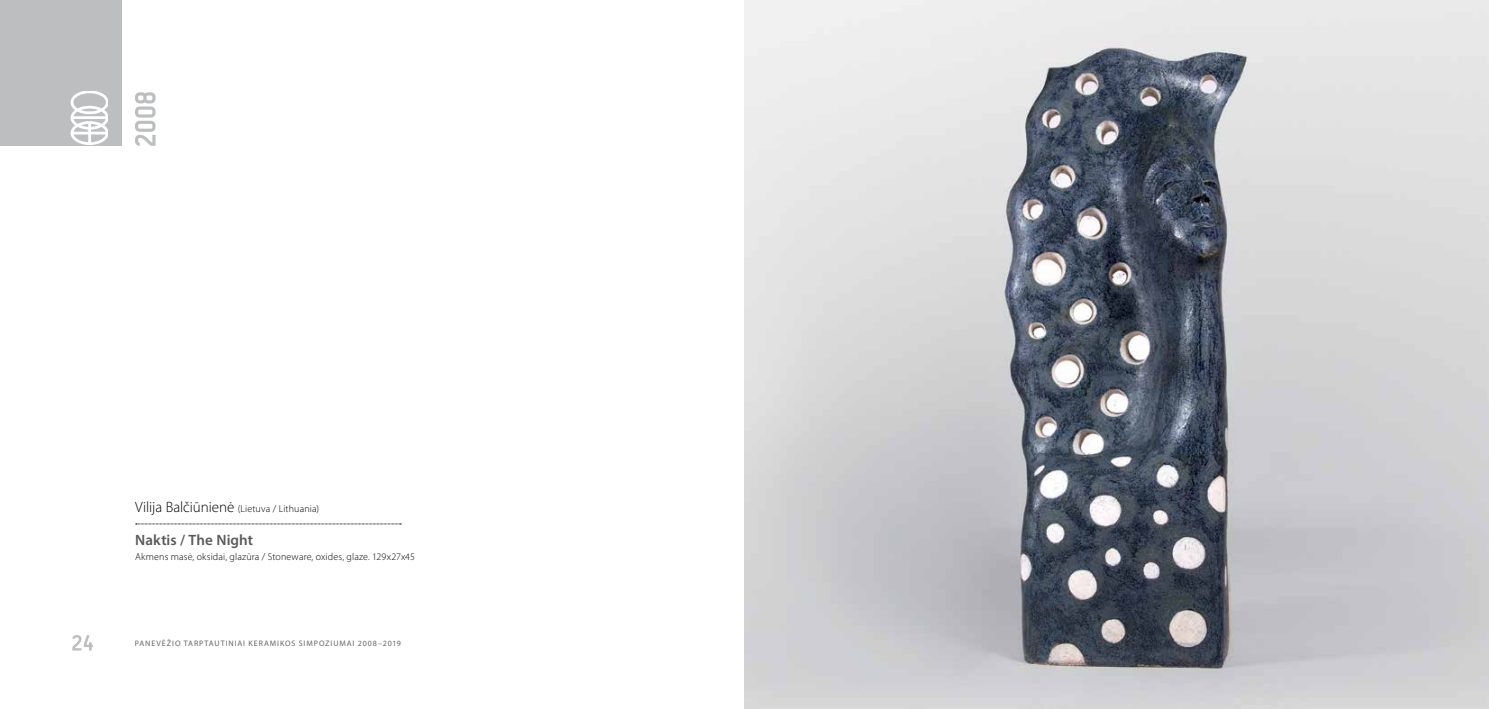
<style>
.page{position:relative;width:1489px;height:709px;background:#fff}
.page>*{position:absolute;margin:0;border:0;box-sizing:border-box;transform-origin:0 0}
.t1{font:600 15px "Myriad Pro";letter-spacing:.005em;color:#58595b}
.t2{font:300 10px "Myriad Pro";letter-spacing:.015em;color:#000}
.t3{font:8px "Myriad Pro";letter-spacing:.115em;color:#636466}
.s1{font-size:15px}
</style>
<div class="page">
<div style="left:0;top:0;width:122px;height:146px;background:#bcbec0"></div>
<img style="left:71px;top:91px;width:37px;height:53px">
<svg style="left:72px;top:635px;width:21px;height:15px"></svg>
<img style="left:744px;top:0;width:744px;height:709px">
<svg style="left:135px;top:92px;width:20px;height:54px"></svg>
<svg style="left:136px;top:523px;width:265px;height:1px"></svg>
<p class="t2" style="left:135px;top:502px;width:185px"><span class="s1">Vilija Balčiūnienė</span> (Lietuva / Lithuania)</p>
<h1 class="t1" style="left:135px;top:530px;width:119px">Naktis / The Night</h1>
<p class="t2" style="left:135px;top:550px;width:281px">Akmens masė, oksidai, glazūra / Stoneware, oxides, glaze. 129x27x45</p>
<p class="t3" style="left:135px;top:638px;width:268px">PANEVĖŽIO TARPTAUTINIAI KERAMIKOS SIMPOZIUMAI 2008–2019</p>
</div>
